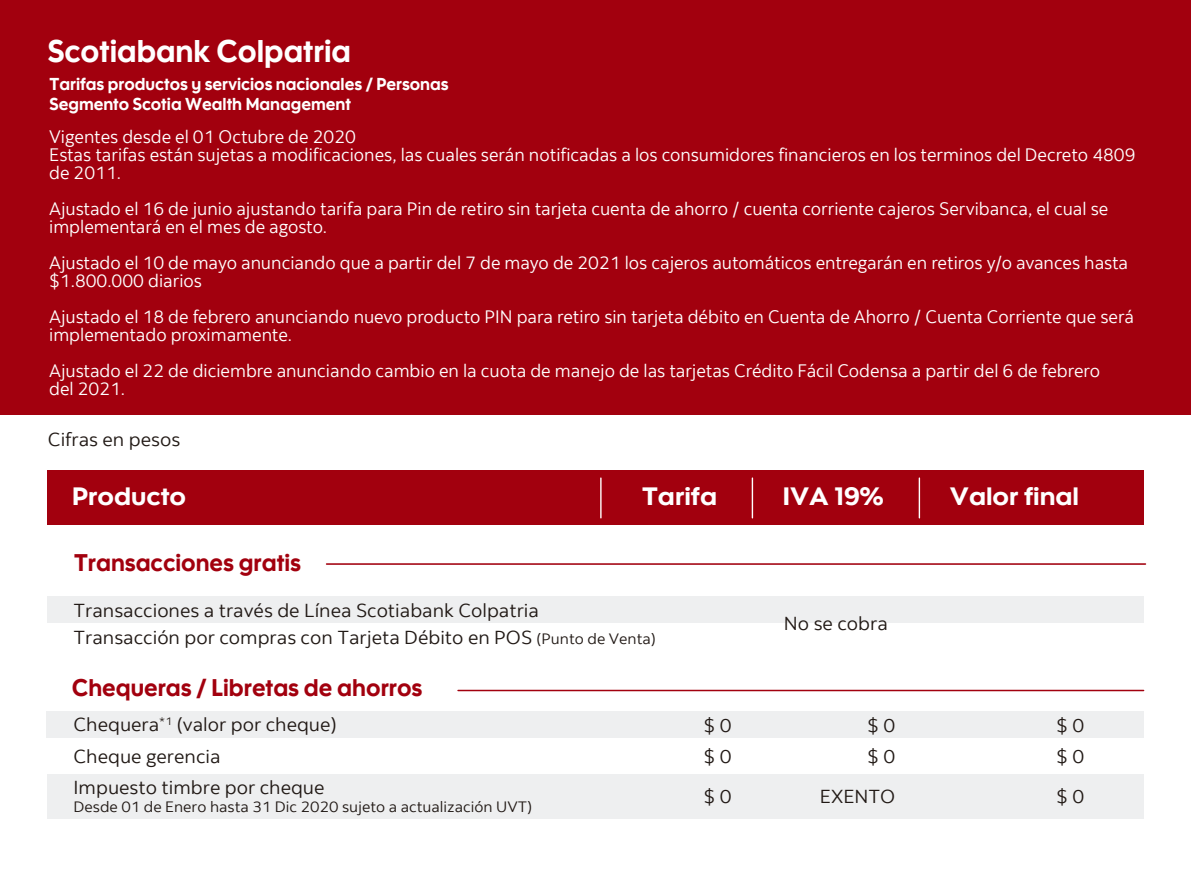
<style>
.page{position:relative;width:1191px;height:893px;background:#fff}
.page>*{position:absolute;margin:0;border:0;box-sizing:border-box;transform-origin:0 0}
.t1{font:31.2px "Scotia Headline";color:#fff;scale:.96 1}
.t2{font:25.05px "Scotia Headline";color:#fff;scale:1.05 1}
.t3{font:24px "Scotia Headline";color:#a2000e;scale:.96 1}
.t4{font:18.75px/27px "Scotia";color:#211915;scale:1.05 1}
.t5{font:18px/18px "Scotia";color:#fff}
.t6{font:17.25px/19.8px "Scotia Headline";color:#fff;scale:.96 1}
.t7{font:15px "Scotia";color:#211915;scale:1.05 1}
.s1{font-size:15px}
</style>
<div class="page">
<div style="left:0;top:0;width:1191px;height:414px;background:#a2000e"></div>
<div style="left:47px;top:711px;width:1097px;height:27px;background:#eeeff0"></div>
<div style="left:47px;top:471px;width:1096px;height:54px;background:#a2000e"></div>
<hr style="left:600px;top:478px;width:1px;height:40px;background:#fff">
<hr style="left:751px;top:478px;width:2px;height:40px;background:#fff">
<hr style="left:918px;top:478px;width:2px;height:40px;background:#fff">
<hr style="left:326px;top:563px;width:819px;height:2px;background:#a2000e">
<div style="left:47px;top:596px;width:1096px;height:27px;background:#eeeff0"></div>
<hr style="left:458px;top:689px;width:685px;height:2px;background:#a2000e">
<div style="left:47px;top:774px;width:1097px;height:45px;background:#eeeff0"></div>
<h1 class="t1" style="left:48px;top:33px;width:317px">Scotiabank Colpatria</h1>
<p class="t6" style="left:50px;top:74px;width:417px">Tarifas productos y servicios nacionales / Personas<br>Segmento Scotia Wealth Management</p>
<p class="t5" style="left:49px;top:128px;width:1087px">Vigentes desde el 01 Octubre de 2020<br>Estas tarifas están sujetas a modificaciones, las cuales serán notificadas a los consumidores financieros en los terminos del Decreto 4809 de 2011.</p>
<p class="t5" style="left:49px;top:200px;width:1060px">Ajustado el 16 de junio ajustando tarifa para Pin de retiro sin tarjeta cuenta de ahorro / cuenta corriente cajeros Servibanca, el cual se implementará en el mes de agosto.</p>
<p class="t5" style="left:49px;top:254px;width:1080px">Ajustado el 10 de mayo anunciando que a partir del 7 de mayo de 2021 los cajeros automáticos entregarán en retiros y/o avances hasta $1.800.000 diarios</p>
<p class="t5" style="left:49px;top:308px;width:1086px">Ajustado el 18 de febrero anunciando nuevo producto PIN para retiro sin tarjeta débito en Cuenta de Ahorro / Cuenta Corriente que será implementado proximamente.</p>
<p class="t5" style="left:49px;top:362px;width:1052px">Ajustado el 22 de diciembre anunciando cambio en la cuota de manejo de las tarjetas Crédito Fácil Codensa a partir del 6 de febrero del 2021.</p>
<p class="t4" style="left:48px;top:426px;width:127px">Cifras en pesos</p>
<h2 class="t2" style="left:72px;top:482px;width:110px">Producto</h2>
<h2 class="t2" style="left:642px;top:482px;width:73px">Tarifa</h2>
<h2 class="t2" style="left:783px;top:482px;width:97px">IVA 19%</h2>
<h2 class="t2" style="left:950px;top:482px;width:125px">Valor final</h2>
<h3 class="t3" style="left:74px;top:549px;width:238px">Transacciones gratis</h3>
<p class="t4" style="left:73px;top:597px;width:556px">Transacciones a través de Línea Scotiabank Colpatria<br>Transacción por compras con Tarjeta Débito en POS <span class="s1">(Punto de Venta)</span></p>
<h3 class="t3" style="left:72px;top:674px;width:366px">Chequeras / Libretas de ahorros</h3>
<p class="t4" style="left:784px;top:610px;width:100px">No se cobra</p>
<p class="t4" style="left:74px;top:711px;width:252px">Chequera<sup>*1</sup> (valor por cheque)</p>
<p class="t4" style="left:703px;top:712px;width:28px">$ 0</p>
<p class="t4" style="left:867px;top:712px;width:28px">$ 0</p>
<p class="t4" style="left:1056px;top:712px;width:28px">$ 0</p>
<p class="t4" style="left:74px;top:742px;width:141px">Cheque gerencia</p>
<p class="t4" style="left:703px;top:743px;width:28px">$ 0</p>
<p class="t4" style="left:867px;top:743px;width:28px">$ 0</p>
<p class="t4" style="left:1056px;top:743px;width:28px">$ 0</p>
<p class="t4" style="left:74px;top:774px;width:240px">Impuesto timbre por cheque</p>
<p class="t7" style="left:74px;top:798px;width:438px">Desde 01 de Enero hasta 31 Dic 2020 sujeto a actualización UVT)</p>
<p class="t4" style="left:703px;top:783px;width:28px">$ 0</p>
<p class="t4" style="left:820px;top:783px;width:73px">EXENTO</p>
<p class="t4" style="left:1056px;top:783px;width:28px">$ 0</p>
</div>
